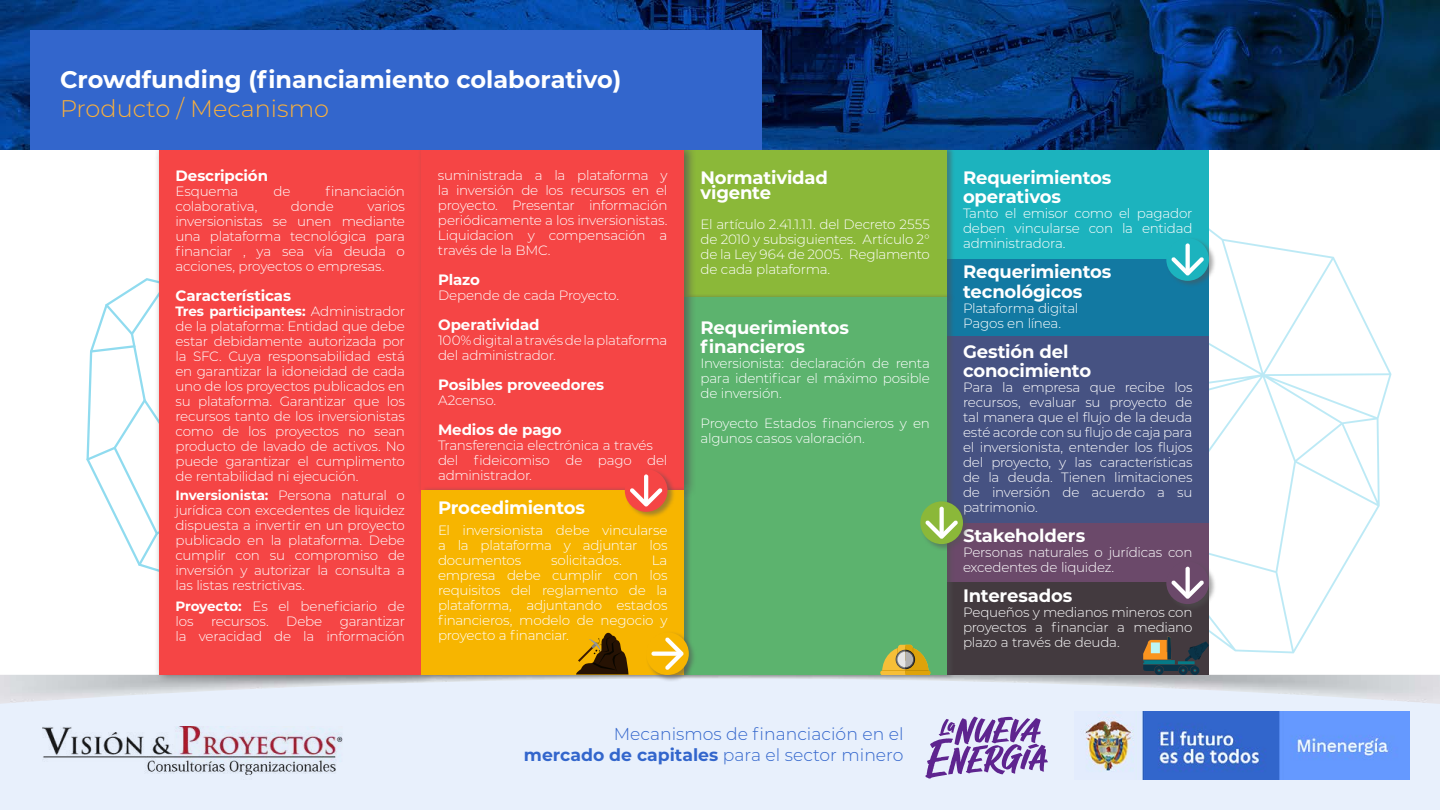
<style>
.page{position:relative;width:1440px;height:810px;background:#fff}
.page>*{position:absolute;margin:0;border:0;box-sizing:border-box;transform-origin:0 0}
.t1{font:700 24px "Montserrat";color:#fff}
.t2{font:300 24px "Montserrat";color:#fab03b}
.t3{font:700 18px/19.5px "Montserrat";letter-spacing:-.01em;color:#fff}
.t4{font:300 17.25px/20.7px "Montserrat";color:#36c;text-align:right}
.t5{font:700 15px "Montserrat";letter-spacing:-.005em;color:#fff}
.t6{font:300 13.5px/15px "Montserrat";letter-spacing:-.02em;color:#fff;text-align:justify}
.s1{font-weight:700}
</style>
<div class="page">
<div style="left:0;top:675px;width:1440px;height:135px;background:#e8f0fc"></div>
<img style="left:1085px;top:712px;width:325px;height:68px">
<img style="left:42px;top:726px;width:301px;height:50px">
<img style="left:0;top:0;width:1440px;height:150px">
<svg style="left:925px;top:717px;width:123px;height:62px"></svg>
<svg style="left:1209px;top:228px;width:182px;height:425px"></svg>
<svg style="left:86px;top:283px;width:68px;height:288px"></svg>
<div style="left:946px;top:150px;width:263px;height:110px;background:#1cb3be"></div>
<div style="left:946px;top:260px;width:263px;height:76px;background:#1279a2"></div>
<div style="left:946px;top:336px;width:263px;height:187px;background:#465282"></div>
<div style="left:946px;top:523px;width:263px;height:60px;background:#6b496a"></div>
<div style="left:946px;top:583px;width:263px;height:92px;background:#433a3f"></div>
<div style="left:684px;top:146px;width:271px;height:156px;background:#535353;opacity:.5"></div>
<div style="left:684px;top:150px;width:262px;height:148px;background:#8bb839"></div>
<div style="left:684px;top:294px;width:271px;height:385px;background:#535353;opacity:.5"></div>
<div style="left:684px;top:298px;width:262px;height:377px;background:#5cb36e"></div>
<div style="left:154px;top:141px;width:280px;height:543px;background:#535353;opacity:.75"></div>
<div style="left:159px;top:150px;width:263px;height:525px;background:#f54545"></div>
<div style="left:417px;top:141px;width:279px;height:358px;background:#535353;opacity:.75"></div>
<div style="left:422px;top:150px;width:262px;height:340px;background:#f54545"></div>
<div style="left:421px;top:487px;width:271px;height:192px;background:#535353;opacity:.5"></div>
<div style="left:422px;top:490px;width:262px;height:185px;background:#f7b500"></div>
<div style="left:625px;top:468px;width:51px;height:51px;background:#535353;opacity:.5"></div>
<div style="left:625px;top:469px;width:42px;height:43px;background:#f54545;border-radius:50%"></div>
<hr style="left:644px;top:474px;width:4px;height:31px;background:#fff;border-radius:2px">
<svg style="left:630px;top:488px;width:32px;height:19px"></svg>
<div style="left:646px;top:631px;width:51px;height:51px;background:#535353;opacity:.5"></div>
<div style="left:646px;top:632px;width:43px;height:43px;background:#f7b500;border-radius:50%"></div>
<svg style="left:651px;top:652px;width:31px;height:4px"></svg>
<svg style="left:665px;top:637px;width:19px;height:33px"></svg>
<div style="left:920px;top:500px;width:51px;height:51px;background:#535353;opacity:.5"></div>
<div style="left:920px;top:501px;width:43px;height:43px;background:#8bb839;border-radius:50%"></div>
<svg style="left:940px;top:507px;width:4px;height:30px"></svg>
<svg style="left:926px;top:520px;width:32px;height:19px"></svg>
<div style="left:1166px;top:237px;width:51px;height:51px;background:#535353;opacity:.5"></div>
<div style="left:1166px;top:238px;width:43px;height:43px;background:#1cb3be;border-radius:50%"></div>
<svg style="left:1186px;top:243px;width:4px;height:31px"></svg>
<svg style="left:1172px;top:257px;width:32px;height:19px"></svg>
<svg style="left:576px;top:632px;width:53px;height:43px"></svg>
<svg style="left:880px;top:645px;width:50px;height:30px"></svg>
<svg style="left:1143px;top:637px;width:66px;height:38px"></svg>
<div style="left:1166px;top:560px;width:51px;height:51px;background:#535353;opacity:.5"></div>
<div style="left:1166px;top:561px;width:43px;height:43px;background:#6b496a;border-radius:50%"></div>
<svg style="left:1186px;top:567px;width:4px;height:30px"></svg>
<svg style="left:1172px;top:580px;width:32px;height:19px"></svg>
<div style="left:30px;top:30px;width:731px;height:120px;background:#36c"></div>
<h1 class="t1" style="left:60px;top:62px;width:563px">Crowdfunding (financiamiento colaborativo)</h1>
<h1 class="t2" style="left:60px;top:92px;width:271px">Producto / Mecanismo</h1>
<p class="t5" style="left:176px;top:165px;width:94px">Descripción</p>
<p class="t6" style="left:176px;top:183px;width:64px">Esquema</p>
<p class="t6" style="left:273px;top:183px;width:18px">de</p>
<p class="t6" style="left:325px;top:183px;width:81px">financiación</p>
<p class="t6" style="left:176px;top:198px;width:83px">colaborativa,</p>
<p class="t6" style="left:291px;top:198px;width:44px">donde</p>
<p class="t6" style="left:176px;top:198px;width:231px;text-indent:192px">varios inversionistas se unen mediante una plataforma tecnológica para financiar , ya sea vía deuda o acciones, proyectos o empresas.</p>
<p class="t5" style="left:176px;top:285px;width:117px">Características</p>
<p class="t6" style="left:176px;top:303px;width:231px"><span class="s1">Tres participantes:</span> Administrador de la plataforma: Entidad que debe estar debidamente autorizada por la SFC. Cuya responsabilidad está en garantizar la idoneidad de cada uno de los proyectos publicados en su plataforma. Garantizar que los recursos tanto de los inversionistas como de los proyectos no sean producto de lavado de activos. No puede garantizar el cumplimento de rentabilidad ni ejecución.</p>
<p class="t6" style="left:176px;top:488px;width:231px"><span class="s1">Inversionista:</span> Persona natural o jurídica con excedentes de liquidez dispuesta a invertir en un proyecto publicado en la plataforma. Debe cumplir con su compromiso de inversión y autorizar la consulta a las listas restrictivas.</p>
<p class="t6" style="left:176px;top:599px;width:231px"><span class="s1">Proyecto:</span> Es el beneficiario de los</p>
<p class="t6" style="left:211px;top:614px;width:59px">recursos.</p>
<p class="t6" style="left:286px;top:614px;width:38px">Debe</p>
<p class="t6" style="left:176px;top:614px;width:231px;text-align:right">garantizar<br>la veracidad de la información</p>
<p class="t6" style="left:438px;top:167px;width:231px">suministrada a la plataforma y la inversión de los recursos en el proyecto. Presentar información periódicamente a los inversionistas.<br>Liquidacion y compensación a través de la BMC.</p>
<p class="t5" style="left:438px;top:268px;width:43px">Plazo</p>
<p class="t6" style="left:438px;top:287px;width:183px">Depende de cada Proyecto.</p>
<p class="t5" style="left:438px;top:313px;width:103px">Operatividad</p>
<p class="t6" style="left:438px;top:332px;width:231px">100% digital a través de la plataforma del administrador.</p>
<p class="t5" style="left:438px;top:373px;width:168px">Posibles proveedores</p>
<p class="t6" style="left:438px;top:392px;width:60px">A2censo.</p>
<p class="t5" style="left:438px;top:418px;width:125px">Medios de pago</p>
<p class="t6" style="left:438px;top:437px;width:231px;text-align:left">Transferencia electrónica a través del fideicomiso de pago del administrador.</p>
<h2 class="t3" style="left:438px;top:497px;width:149px">Procedimientos</h2>
<p class="t6" style="left:438px;top:522px;width:231px">El inversionista debe vincularse a la plataforma y adjuntar los documentos</p>
<p class="t6" style="left:551px;top:552px;width:72px">solicitados.</p>
<p class="t6" style="left:438px;top:552px;width:231px;text-indent:214px">La empresa debe cumplir con los requisitos del reglamento de la plataforma, adjuntando estados financieros, modelo de negocio y proyecto a financiar.</p>
<h2 class="t3" style="left:700px;top:169px;width:129px;line-height:15px">Normatividad vigente</h2>
<p class="t6" style="left:700px;top:216px;width:231px">El artículo 2.41.1.1.1. del Decreto 2555 de 2010 y subsiguientes. Artículo 2° de la Ley 964 de 2005. Reglamento de cada plataforma.</p>
<h2 class="t3" style="left:700px;top:317px;width:150px">Requerimientos financieros</h2>
<p class="t6" style="left:700px;top:356px;width:231px">Inversionista: declaración de renta para identificar el máximo posible de inversión.</p>
<p class="t6" style="left:700px;top:416px;width:231px">Proyecto Estados financieros y en algunos casos valoración.</p>
<p class="t4" style="left:524px;top:723px;width:381px">Mecanismos de financiación en el<br><span class="s1">mercado de capitales</span> para el sector minero</p>
<h2 class="t3" style="left:963px;top:167px;width:150px">Requerimientos operativos</h2>
<p class="t6" style="left:963px;top:206px;width:231px">Tanto el emisor como el pagador deben vincularse con la entidad administradora.</p>
<h2 class="t3" style="left:963px;top:261px;width:150px">Requerimientos tecnológicos</h2>
<p class="t6" style="left:963px;top:300px;width:117px">Plataforma digital<br>Pagos en línea.</p>
<h2 class="t3" style="left:963px;top:341px;width:130px">Gestión del conocimiento</h2>
<p class="t6" style="left:963px;top:380px;width:231px">Para la empresa que recibe los recursos, evaluar su proyecto de tal manera que el flujo de la deuda esté acorde con su flujo de caja para el inversionista, entender los flujos del proyecto, y las características de la deuda. Tienen limitaciones de inversión de acuerdo a su patrimonio.</p>
<h2 class="t3" style="left:963px;top:525px;width:124px">Stakeholders</h2>
<p class="t6" style="left:963px;top:545px;width:231px">Personas naturales o jurídicas con excedentes de liquidez.</p>
<h2 class="t3" style="left:963px;top:585px;width:111px">Interesados</h2>
<p class="t6" style="left:963px;top:605px;width:231px">Pequeños y medianos mineros con proyectos a financiar a mediano plazo a través de deuda.</p>
</div>
